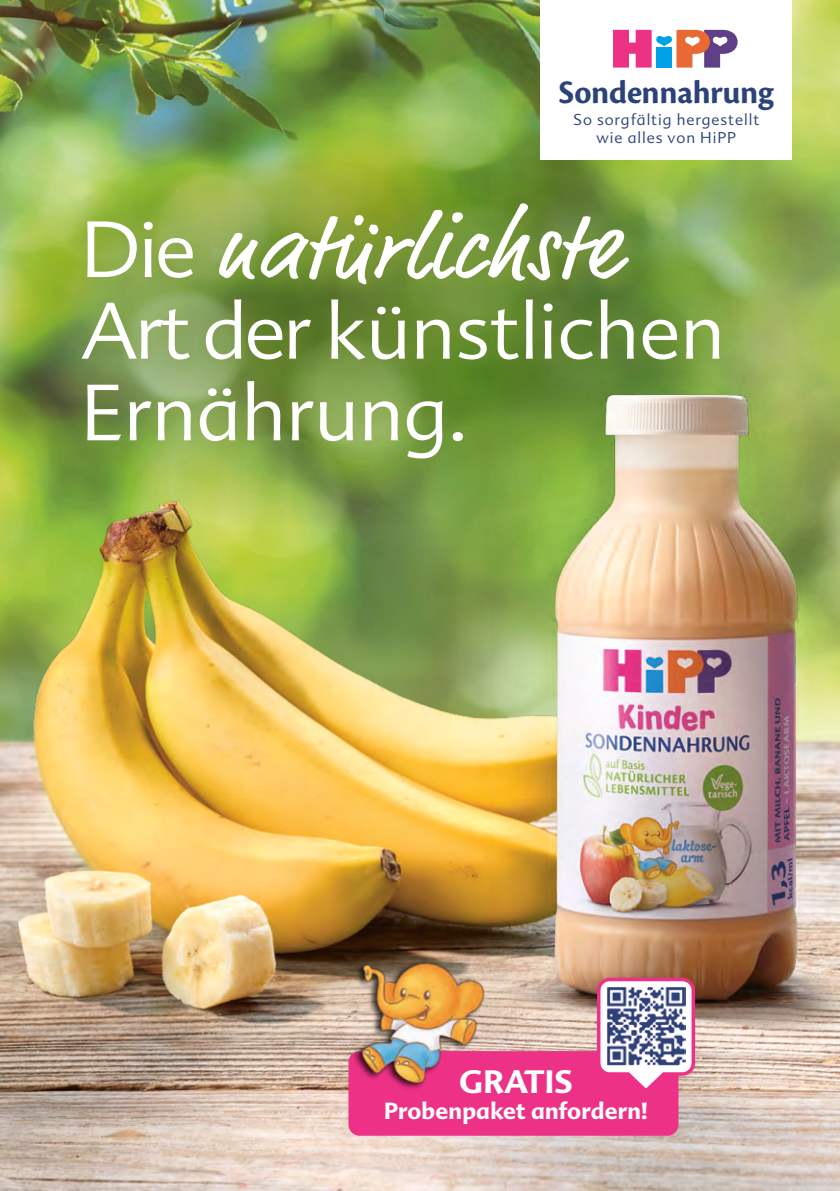
<style>
.page{position:relative;width:840px;height:1191px;background:#fff}
.page>*{position:absolute;margin:0;border:0;box-sizing:border-box;transform-origin:0 0}
.t1{font:92.8px "Market Pro";letter-spacing:.03em;color:#fff}
.t2{font:300 77.6px/81.6px "Advert Pro";color:#fff}
.t3{font:34.2px "Cronos MMBD";letter-spacing:-.01em;color:#23467a}
.t4{font:34px "Cronos Pro Bold Subh";letter-spacing:-.01em;color:#2c4379}
.t5{font:700 31.6px "Advert Pro";color:#fff}
.t6{font:700 22.8px "Advert Pro";letter-spacing:.01em;color:#fff}
.t7{font:300 15.4px/17.8px "Advert Pro";letter-spacing:.06em;color:#2c4379;text-align:center}
</style>
<div class="page">
<img style="left:0;top:0;width:839px;height:308px">
<svg style="left:0;top:152px;width:764px;height:156px;background:#a6c665"></svg>
<svg style="left:30px;top:119px;width:751px;height:311px;background:#8caf43"></svg>
<div style="left:540px;top:0;width:251px;height:159px;background:#fff"></div>
<svg style="left:613px;top:30px;width:124px;height:38px"></svg>
<div style="left:68px;top:207px;width:673px;height:274px;background:#7d9b36;opacity:.75"></div>
<svg style="left:211px;top:195px;width:437px;height:110px;background:#729137"></svg>
<img style="left:0;top:308px;width:839px;height:883px">
<img style="left:482px;top:365px;width:352px;height:682px">
<div style="left:348px;top:1051px;width:330px;height:84px;background:#ed3186;border-radius:11px"></div>
<svg style="left:595px;top:976px;width:101px;height:119px"></svg>
<img style="left:606px;top:987px;width:79px;height:78px">
<img style="left:351px;top:955px;width:136px;height:134px">
<p class="t3" style="left:567px;top:72px;width:215px">Sondennahrung</p>
<p class="t7" style="left:572px;top:111px;width:187px">So sorgfältig hergestellt wie alles von HiPP</p>
<p class="t4" style="left:558px;top:73px;width:216px">Sondennahrung</p>
<p class="t1" style="left:216px;top:185px;width:403px">natürlichste</p>
<p class="t2" style="left:81px;top:209px;width:645px">Die<br>Art der künstlichen<br>Ernährung.</p>
<p class="t5" style="left:459px;top:1060px;width:115px">GRATIS</p>
<p class="t6" style="left:384px;top:1096px;width:265px">Probenpaket anfordern!</p>
</div>
